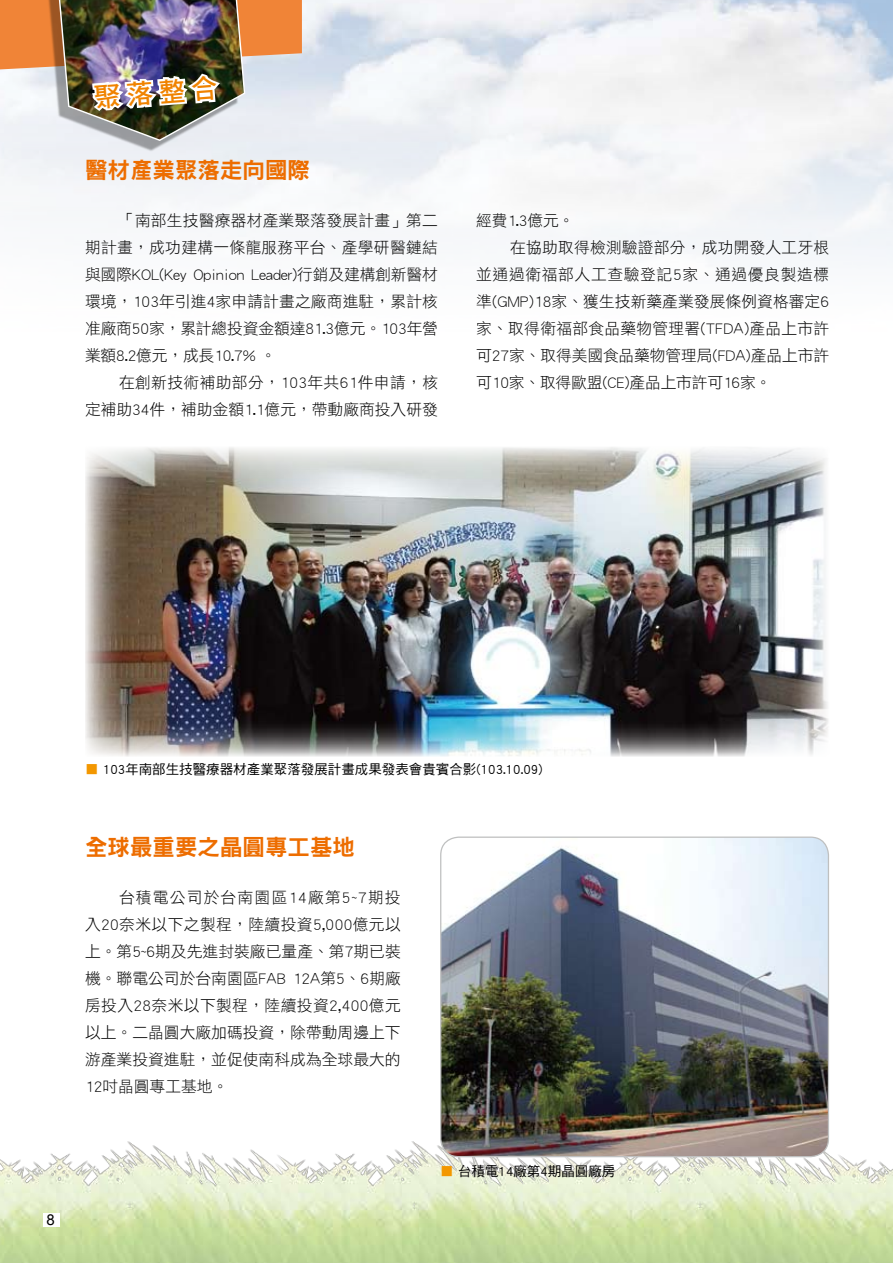
<style>
.page{position:relative;width:893px;height:1263px;background:#fff}
.page>*{position:absolute;margin:0;border:0;box-sizing:border-box;transform-origin:0 0}
.t1{font:27px "DF Hei Std W7";color:#f08300}
.t2{font:22.5px "DF Hei Std W9";color:#ed6d00}
.t3{font:15.75px/27px "DF Hei Std W3";color:#000;text-align:justify}
.t4{font:15.75px "DF Hei Std W3";letter-spacing:.02em;color:#000}
.t5{font:15.75px "DF Hei Std W3";letter-spacing:.025em;color:#000}
.t6{font:15.75px "DF Hei Std W3";letter-spacing:.04em;color:#000}
.t7{font:15px "Arial";color:#000}
.t8{font:13.5px "DF Hei Std W5";color:#000}
.s1{color:#f39700}
</style>
<div class="page">
<img style="left:0;top:1141px;width:893px;height:122px">
<div style="left:47px;top:0;width:199px;height:163px;background:#edeff4"></div>
<img style="left:0;top:0;width:302px;height:142px">
<img style="left:85px;top:446px;width:744px;height:310px">
<img style="left:441px;top:838px;width:387px;height:318px">
<div style="left:440px;top:836px;width:389px;height:321px;border:1px solid #bfc0c0;border-radius:18px"></div>
<div style="left:43px;top:1213px;width:16px;height:13px;background:#fff"></div>
<p class="t1" style="left:93px;top:83px;width:126px;rotate:-5deg">聚落整合</p>
<p class="t2" style="left:85px;top:157px;width:226px">醫材產業聚落走向國際</p>
<p class="t3" style="left:119px;top:206px;width:320px">「南部生技醫療器材產業聚落發展計畫」第二</p>
<p class="t4" style="left:85px;top:239px;width:354px">期計畫，成功建構一條龍服務平台、產學研醫鏈結</p>
<p class="t3" style="left:85px;top:260px;width:354px">與國際KOL(Key Opinion Leader)行銷及建構創新醫材</p>
<p class="t3" style="left:85px;top:287px;width:354px">環境，103年引進4家申請計畫之廠商進駐，累計核</p>
<p class="t3" style="left:85px;top:314px;width:355px">准廠商50家，累計總投資金額達81.3億元。103年營</p>
<p class="t3" style="left:85px;top:341px;width:193px">業額8.2億元，成長10.7% 。</p>
<p class="t5" style="left:119px;top:374px;width:321px">在創新技術補助部分，103年共61件申請，核</p>
<p class="t3" style="left:85px;top:395px;width:354px">定補助34件，補助金額1.1億元，帶動廠商投入研發</p>
<p class="t3" style="left:476px;top:206px;width:100px">經費1.3億元。</p>
<p class="t3" style="left:510px;top:233px;width:320px">在協助取得檢測驗證部分，成功開發人工牙根</p>
<p class="t6" style="left:476px;top:266px;width:354px">並通過衛福部人工查驗登記5家、通過優良製造標</p>
<p class="t3" style="left:476px;top:287px;width:354px">準(GMP)18家、獲生技新藥產業發展條例資格審定6</p>
<p class="t3" style="left:476px;top:314px;width:355px">家、取得衛福部食品藥物管理署(TFDA)產品上市許</p>
<p class="t3" style="left:476px;top:341px;width:354px">可27家、取得美國食品藥物管理局(FDA)產品上市許</p>
<p class="t3" style="left:476px;top:368px;width:297px">可10家、取得歐盟(CE)產品上市許可16家。</p>
<p class="t7" style="left:46px;top:1210px;width:10px">8</p>
<p class="t8" style="left:85px;top:761px;width:459px"><span class="s1">■</span> 103年南部生技醫療器材產業聚落發展計畫成果發表會貴賓合影(103.10.09)</p>
<p class="t2" style="left:85px;top:835px;width:271px">全球最重要之晶圓專工基地</p>
<p class="t3" style="left:85px;top:884px;width:317px;text-indent:34px">台積電公司於台南園區14廠第5~7期投入20奈米以下之製程，陸續投資5,000億元以上。第5~6期及先進封裝廠已量產、第7期已裝機。聯電公司於台南園區FAB 12A第5、6期廠房投入28奈米以下製程，陸續投資2,400億元以上。二晶圓大廠加碼投資，除帶動周邊上下游產業投資進駐，並促使南科成為全球最大的12吋晶圓專工基地。</p>
<p class="t8" style="left:440px;top:1164px;width:177px"><span class="s1">■</span> 台積電14廠第4期晶圓廠房</p>
</div>
